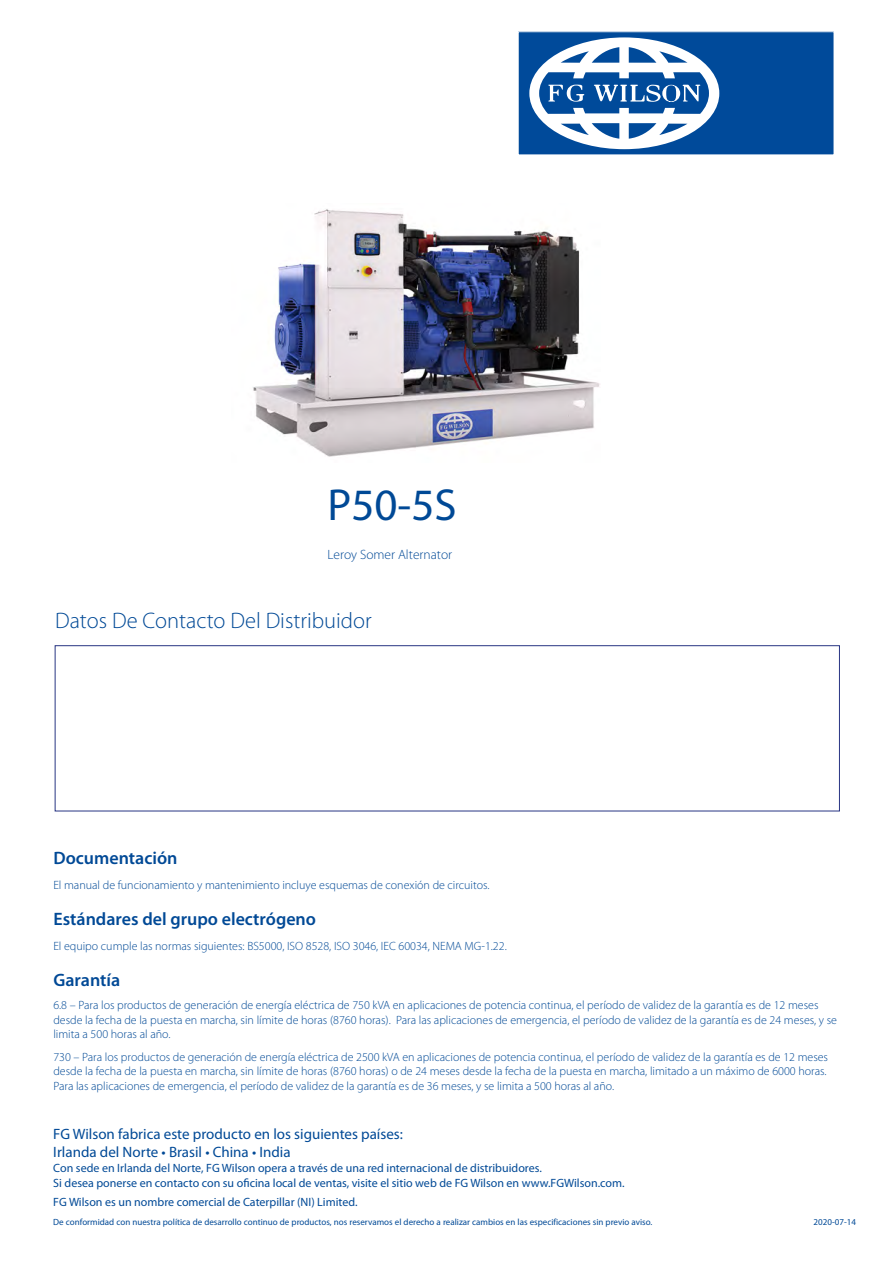
<style>
.page{position:relative;width:893px;height:1263px;background:#fff}
.page>*{position:absolute;margin:0;border:0;box-sizing:border-box;transform-origin:0 0}
.t1{font:45px "Myriad Pro";color:#004996}
.t2{font:300 22.5px "Myriad Pro";color:#004996}
.t3{font:600 18px "Myriad Pro";color:#004996}
.t4{font:15px/18px "Myriad Pro";color:#004996}
.t5{font:300 13.5px "Myriad Pro";color:#004996}
.t6{font:300 12px/14.4px "Myriad Pro";color:#004996}
.t7{font:12px/15px "Myriad Pro";color:#004996}
.t8{font:9px "Myriad Pro";color:#004996}
</style>
<div class="page">
<div style="left:518px;top:32px;width:316px;height:123px;background:#004a9a"></div>
<div style="left:518px;top:31px;width:316px;height:124px;border:1px solid #fff"></div>
<svg style="left:529px;top:37px;width:190px;height:112px"></svg>
<div style="left:55px;top:645px;width:785px;height:166px;border:1px solid #283583"></div>
<img style="left:253px;top:209px;width:347px;height:248px">
<h1 class="t1" style="left:327px;top:477px;width:131px">P50-5S</h1>
<p class="t5" style="left:327px;top:546px;width:126px">Leroy Somer Alternator</p>
<h2 class="t2" style="left:55px;top:607px;width:318px">Datos De Contacto Del Distribuidor</h2>
<h3 class="t3" style="left:53px;top:846px;width:126px">Documentación</h3>
<p class="t6" style="left:53px;top:877px;width:438px">El manual de funcionamiento y mantenimiento incluye esquemas de conexión de circuitos.</p>
<h3 class="t3" style="left:53px;top:908px;width:264px">Estándares del grupo electrógeno</h3>
<p class="t6" style="left:53px;top:938px;width:455px">El equipo cumple las normas siguientes: BS5000, ISO 8528, ISO 3046, IEC 60034, NEMA MG-1.22.</p>
<h3 class="t3" style="left:53px;top:969px;width:68px">Garantía</h3>
<p class="t6" style="left:53px;top:998px;width:785px">6.8 – Para los productos de generación de energía eléctrica de 750 kVA en aplicaciones de potencia continua, el período de validez de la garantía es de 12 meses desde la fecha de la puesta en marcha, sin límite de horas (8760 horas). Para las aplicaciones de emergencia, el período de validez de la garantía es de 24 meses, y se limita a 500 horas al año.</p>
<p class="t6" style="left:53px;top:1050px;width:776px">730 – Para los productos de generación de energía eléctrica de 2500 kVA en aplicaciones de potencia continua, el período de validez de la garantía es de 12 meses desde la fecha de la puesta en marcha, sin límite de horas (8760 horas) o de 24 meses desde la fecha de la puesta en marcha, limitado a un máximo de 6000 horas.<br>Para las aplicaciones de emergencia, el período de validez de la garantía es de 36 meses, y se limita a 500 horas al año.</p>
<p class="t4" style="left:53px;top:1124px;width:351px">FG Wilson fabrica este producto en los siguientes países:<br>Irlanda del Norte • Brasil • China • India</p>
<p class="t7" style="left:53px;top:1160px;width:573px">Con sede en Irlanda del Norte, FG Wilson opera a través de una red internacional de distribuidores.<br>Si desea ponerse en contacto con su oficina local de ventas, visite el sitio web de FG Wilson en www.FGWilson.com.</p>
<p class="t7" style="left:53px;top:1194px;width:306px">FG Wilson es un nombre comercial de Caterpillar (NI) Limited.</p>
<p class="t8" style="left:53px;top:1216px;width:601px">De conformidad con nuestra política de desarrollo continuo de productos, nos reservamos el derecho a realizar cambios en las especificaciones sin previo aviso.</p>
<p class="t8" style="left:814px;top:1216px;width:44px">2020-07-14</p>
</div>
